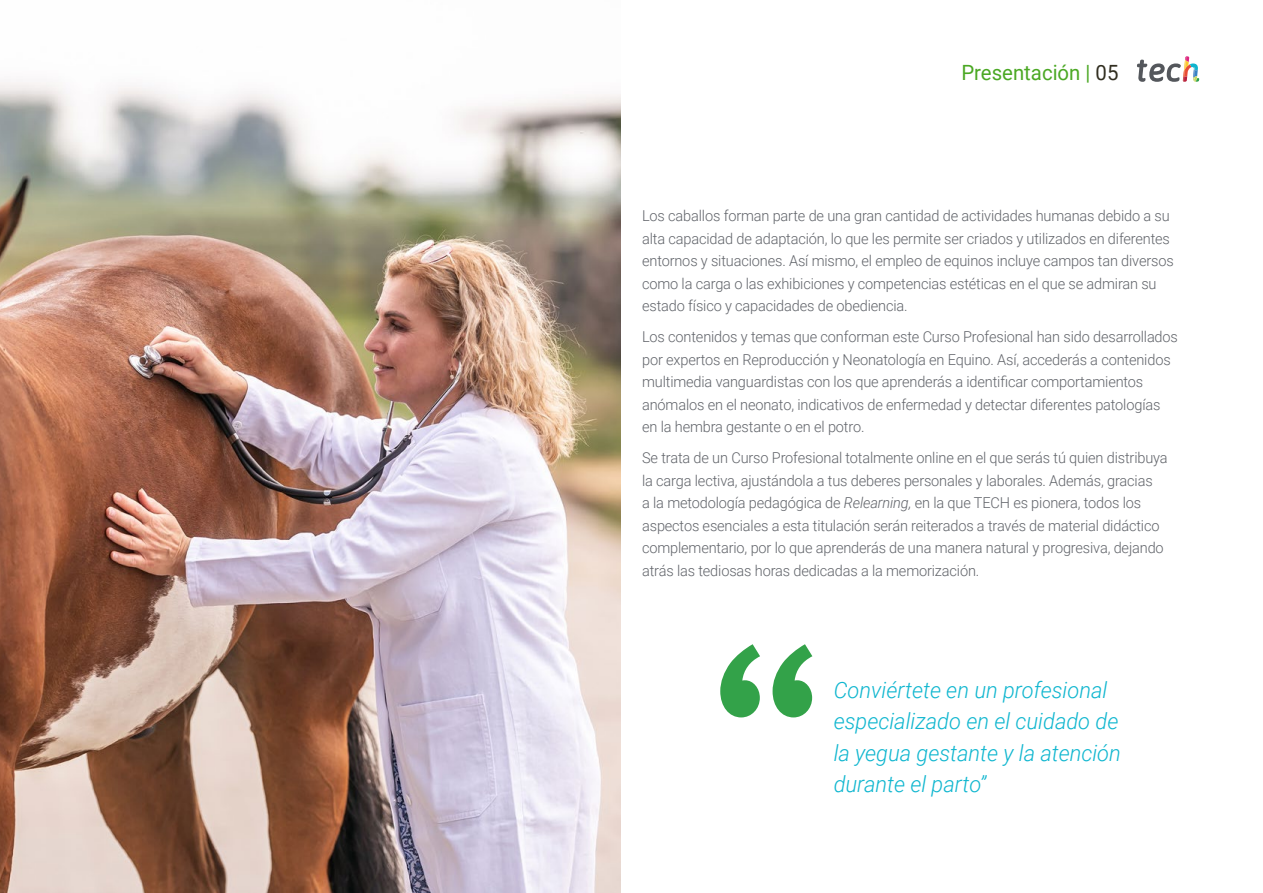
<style>
.page{position:relative;width:1263px;height:893px;background:#fff}
.page>*{position:absolute;margin:0;border:0;box-sizing:border-box;transform-origin:0 0}
.t1{font:italic 300 22.5px/31.5px "Roboto";color:#0fb6cf}
.t2{font:21px "Roboto";color:#4ba824}
.t3{font:300 15px/22.5px "Roboto";letter-spacing:-.01em;color:#61646a}
.s1{color:#312e20}
.s2{font-style:italic}
</style>
<div class="page">
<svg style="left:720px;top:644px;width:92px;height:73px"></svg>
<img style="left:0;top:82px;width:621px;height:811px">
<svg style="left:1137px;top:56px;width:62px;height:26px"></svg>
<h2 class="t2" style="left:961px;top:57px;width:159px">Presentación | <span class="s1">05</span></h2>
<p class="t3" style="left:642px;top:204px;width:533px">Los caballos forman parte de una gran cantidad de actividades humanas debido a su alta capacidad de adaptación, lo que les permite ser criados y utilizados en diferentes entornos y situaciones. Así mismo, el empleo de equinos incluye campos tan diversos como la carga o las exhibiciones y competencias estéticas en el que se admiran su estado físico y capacidades de obediencia.</p>
<p class="t3" style="left:642px;top:325px;width:537px">Los contenidos y temas que conforman este Curso Profesional han sido desarrollados por expertos en Reproducción y Neonatología en Equino. Así, accederás a contenidos multimedia vanguardistas con los que aprenderás a identificar comportamientos anómalos en el neonato, indicativos de enfermedad y detectar diferentes patologías en la hembra gestante o en el potro.</p>
<p class="t3" style="left:642px;top:446px;width:527px">Se trata de un Curso Profesional totalmente online en el que serás tú quien distribuya la carga lectiva, ajustándola a tus deberes personales y laborales. Además, gracias<br>a la metodología pedagógica de <span class="s2">Relearning,</span> en la que TECH es pionera, todos los aspectos esenciales a esta titulación serán reiterados a través de material didáctico complementario, por lo que aprenderás de una manera natural y progresiva, dejando atrás las tediosas horas dedicadas a la memorización.</p>
<h1 class="t1" style="left:834px;top:673px;width:289px">Conviértete en un profesional especializado en el cuidado de la yegua gestante y la atención durante el parto”</h1>
</div>
